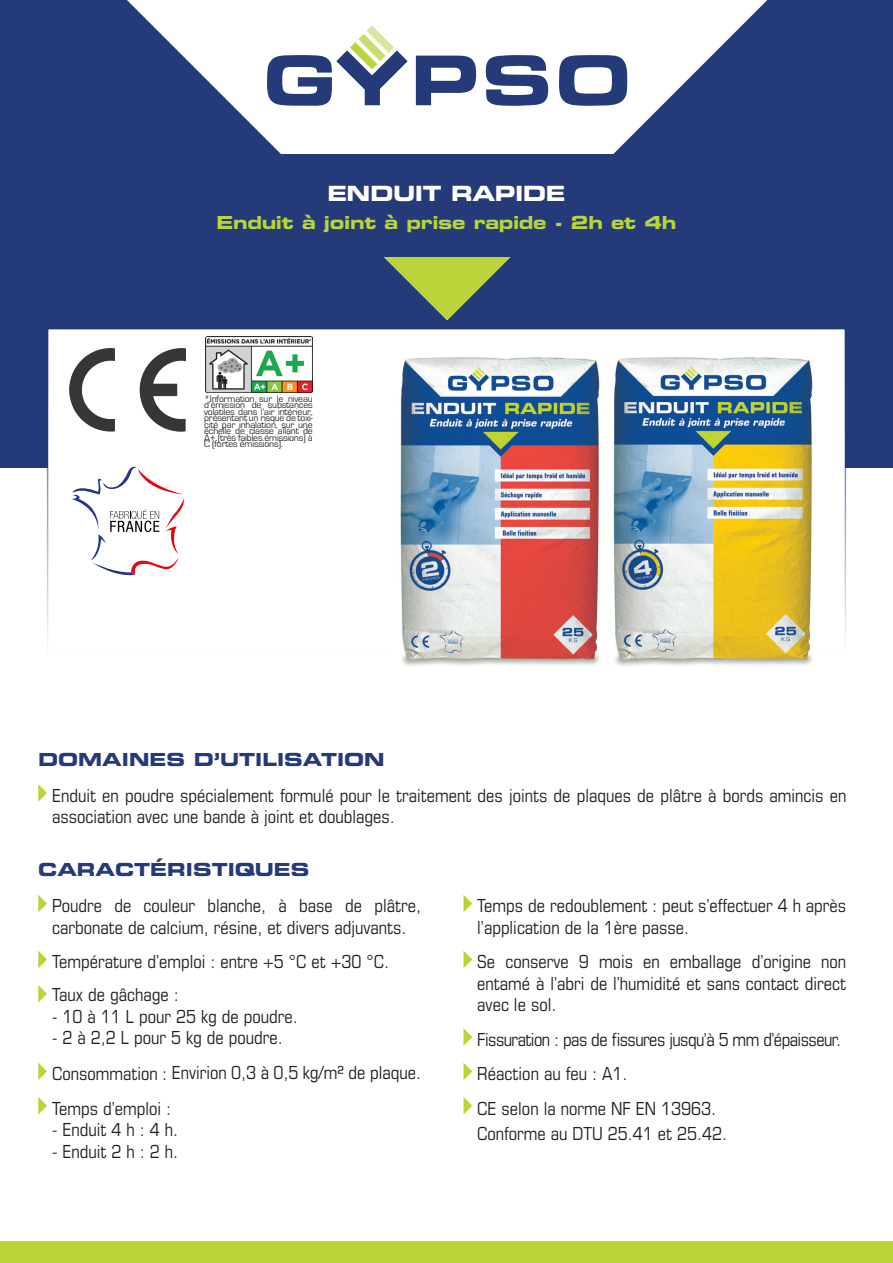
<style>
.page{position:relative;width:893px;height:1263px;background:#fff}
.page>*{position:absolute;margin:0;border:0;box-sizing:border-box;transform-origin:0 0}
.t1{font:21px "Eurostile Bold Extended Two";letter-spacing:-.02em;color:#fff}
.t2{font:condensed 18px/21.6px "Eurostile";color:#231f20}
.t3{font:condensed 18px "Eurostile";letter-spacing:-.03em;color:#231f20}
.t4{font:18px "Eurostile Bold Extended Two";color:#243a79}
.t5{font:18px "Eurostile Bold Extended Two";letter-spacing:-.02em;color:#b9d539}
.t6{font:9.75px "Eurostile";letter-spacing:-.02em;color:#2e2926}
</style>
<div class="page">
<div style="left:0;top:0;width:893px;height:468px;background:#243a79"></div>
<div style="left:0;top:1242px;width:893px;height:21px;background:#b9d539"></div>
<svg style="left:127px;top:0;width:640px;height:154px;fill:#fff"></svg>
<svg style="left:384px;top:257px;width:127px;height:63px"></svg>
<svg style="left:46px;top:329px;width:801px;height:315px"></svg>
<svg style="left:71px;top:466px;width:114px;height:112px"></svg>
<img style="left:70px;top:349px;width:115px;height:83px">
<img style="left:206px;top:337px;width:106px;height:55px">
<img style="left:396px;top:354px;width:210px;height:312px">
<img style="left:608px;top:354px;width:210px;height:312px">
<svg style="left:38px;top:784px;width:9px;height:18px"></svg>
<svg style="left:38px;top:895px;width:9px;height:17px"></svg>
<svg style="left:38px;top:951px;width:9px;height:17px"></svg>
<svg style="left:38px;top:985px;width:9px;height:18px"></svg>
<svg style="left:38px;top:1062px;width:9px;height:18px"></svg>
<svg style="left:38px;top:1097px;width:9px;height:17px"></svg>
<svg style="left:463px;top:895px;width:9px;height:17px"></svg>
<svg style="left:463px;top:951px;width:9px;height:17px"></svg>
<svg style="left:463px;top:1028px;width:9px;height:18px"></svg>
<svg style="left:463px;top:1062px;width:9px;height:18px"></svg>
<svg style="left:463px;top:1097px;width:9px;height:17px"></svg>
<svg style="left:416px;top:56px;width:60px;height:49px"></svg>
<svg style="left:486px;top:55px;width:62px;height:51px"></svg>
<svg style="left:559px;top:55px;width:68px;height:51px"></svg>
<svg style="left:267px;top:26px;width:141px;height:80px"></svg>
<p class="t1" style="left:327px;top:178px;width:240px">ENDUIT RAPIDE</p>
<p class="t5" style="left:216px;top:210px;width:461px">Enduit à joint à prise rapide - 2h et 4h</p>
<p class="t6" style="left:204px;top:393px;width:110px">*Information sur le niveau</p>
<p class="t6" style="left:204px;top:400px;width:110px">d’émission de substances</p>
<p class="t6" style="left:204px;top:406px;width:110px">volatiles dans l’air intérieur,</p>
<p class="t6" style="left:204px;top:413px;width:110px">présentant un risque de toxi-</p>
<p class="t6" style="left:204px;top:419px;width:110px">cité par inhalation, sur une</p>
<p class="t6" style="left:204px;top:426px;width:110px">échelle de classe allant de</p>
<p class="t6" style="left:204px;top:432px;width:110px">A+ (très faibles émissions) à</p>
<p class="t6" style="left:204px;top:439px;width:80px">C (fortes émissions).</p>
<p class="t4" style="left:38px;top:747px;width:348px">DOMAINES D’UTILISATION</p>
<p class="t2" style="left:52px;top:784px;width:796px">Enduit en poudre spécialement formulé pour le traitement des joints de plaques de plâtre à bords amincis en association avec une bande à joint et doublages.</p>
<p class="t4" style="left:38px;top:857px;width:273px">CARACTÉRISTIQUES</p>
<p class="t2" style="left:52px;top:895px;width:370px">Poudre de couleur blanche, à base de plâtre, carbonate de calcium, résine, et divers adjuvants.</p>
<p class="t2" style="left:52px;top:951px;width:338px">Température d’emploi : entre +5 °C et +30 °C.</p>
<p class="t2" style="left:52px;top:983px;width:128px">Taux de gâchage :</p>
<p class="t2" style="left:52px;top:1005px;width:247px">- 10 à 11 L pour 25 kg de poudre.</p>
<p class="t2" style="left:52px;top:1027px;width:232px">- 2 à 2,2 L pour 5 kg de poudre.</p>
<p class="t2" style="left:52px;top:1061px;width:370px">Consommation : Envirion 0,3 à 0,5 kg/m² de plaque.</p>
<p class="t2" style="left:52px;top:1097px;width:120px">Temps d’emploi :</p>
<p class="t2" style="left:52px;top:1118px;width:128px">- Enduit 4 h : 4 h.</p>
<p class="t2" style="left:52px;top:1140px;width:128px">- Enduit 2 h : 2 h.</p>
<p class="t2" style="left:477px;top:895px;width:370px">Temps de redoublement : peut s’effectuer 4 h après l’application de la 1ère passe.</p>
<p class="t2" style="left:477px;top:951px;width:370px;text-align:justify">Se conserve 9 mois en emballage d’origine non entamé à l’abri de l’humidité et sans contact direct avec le sol.</p>
<p class="t3" style="left:477px;top:1029px;width:365px">Fissuration : pas de fissures jusqu’à 5 mm d’épaisseur.</p>
<p class="t2" style="left:477px;top:1063px;width:152px">Réaction au feu : A1.</p>
<p class="t2" style="left:477px;top:1097px;width:240px">CE selon la norme NF EN 13963.</p>
<p class="t2" style="left:477px;top:1122px;width:252px">Conforme au DTU 25.41 et 25.42.</p>
</div>
